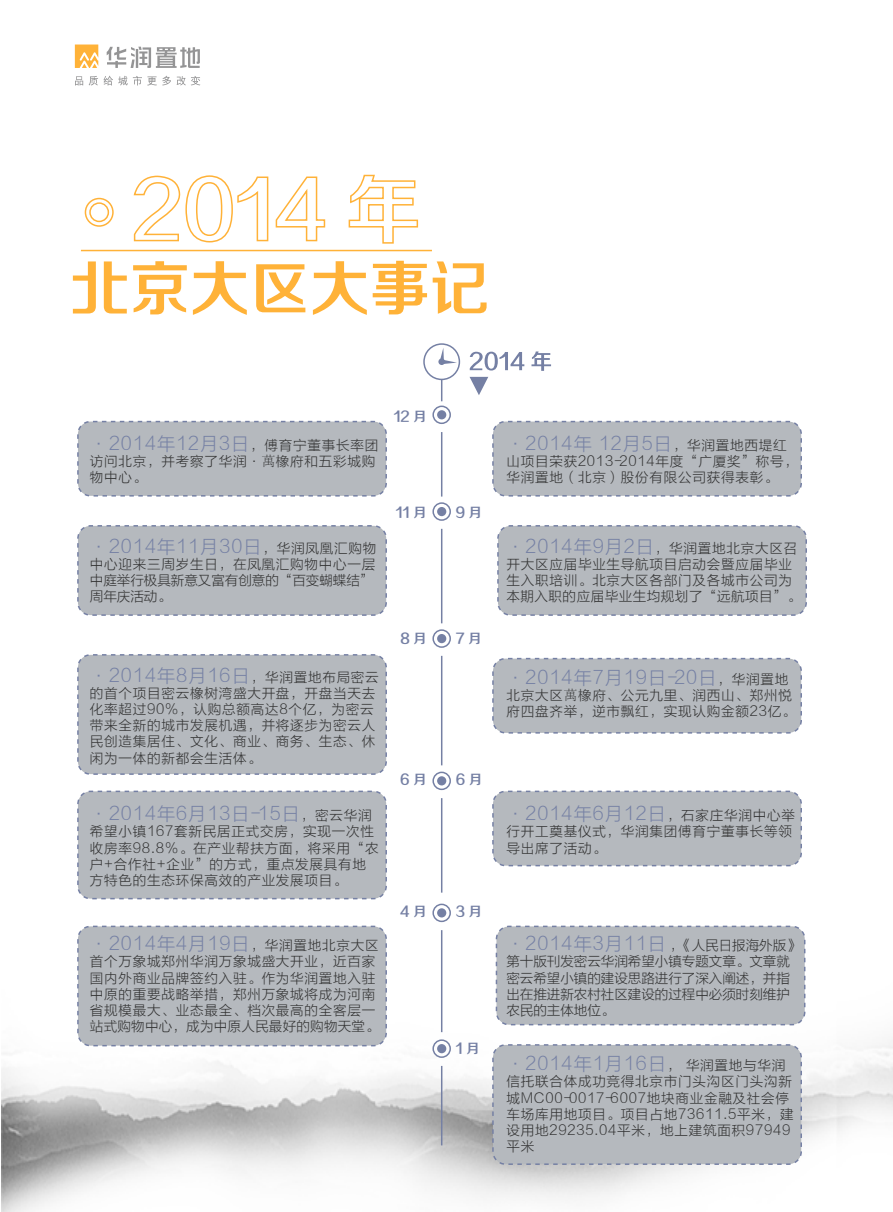
<style>
.page{position:relative;width:893px;height:1212px;background:#fff}
.page>*{position:absolute;margin:0;border:0;box-sizing:border-box;transform-origin:0 0}
.t1{font:60px "FZZZHONGJW GB1 0";color:#ffb238}
.t2{font:18px "FZLTXHJW GB1 0";letter-spacing:.06em;color:#7580a4}
.t3{font:13.5px/16.2px "FZLTXHJW GB1 0";letter-spacing:.06em;color:#303030}
.t4{font:13.5px/16.2px "FZLTXHJW GB1 0";color:#303030}
.t5{font:13.5px "FZZZHONGJW GB1 0";letter-spacing:.25em;color:#7580a4}
.s1{font-size:13.5px;color:#303030}
.s2{font-family:"Adobe Song Std";font-weight:300}
</style>
<div class="page">
<img style="left:2px;top:916px;width:891px;height:296px">
<div style="left:78px;top:422px;width:308px;height:74px;background:#b5b9be;border-radius:13px"></div>
<div style="left:77px;top:421px;width:310px;height:76px;border:2px dashed #7580a4;border-radius:13px"></div>
<div style="left:493px;top:422px;width:308px;height:74px;background:#b5b9be;border-radius:13px"></div>
<div style="left:492px;top:421px;width:310px;height:76px;border:2px dashed #7580a4;border-radius:13px"></div>
<div style="left:493px;top:659px;width:308px;height:74px;background:#b5b9be;border-radius:13px"></div>
<div style="left:492px;top:658px;width:310px;height:76px;border:2px dashed #7580a4;border-radius:13px"></div>
<div style="left:493px;top:791px;width:308px;height:75px;background:#b5b9be;border-radius:13px"></div>
<div style="left:492px;top:791px;width:310px;height:75px;border:2px dashed #7580a4;border-radius:13px"></div>
<div style="left:78px;top:791px;width:308px;height:108px;background:#b5b9be;border-radius:13px"></div>
<div style="left:77px;top:791px;width:310px;height:108px;border:2px dashed #7580a4;border-radius:13px"></div>
<div style="left:78px;top:526px;width:308px;height:89px;background:#b5b9be;border-radius:13px"></div>
<div style="left:77px;top:525px;width:310px;height:91px;border:2px dashed #7580a4;border-radius:13px"></div>
<div style="left:498px;top:526px;width:308px;height:89px;background:#b5b9be;border-radius:13px"></div>
<div style="left:497px;top:525px;width:310px;height:91px;border:2px dashed #7580a4;border-radius:13px"></div>
<div style="left:78px;top:655px;width:308px;height:119px;background:#b5b9be;border-radius:13px"></div>
<div style="left:77px;top:654px;width:310px;height:121px;border:2px dashed #7580a4;border-radius:13px"></div>
<div style="left:78px;top:926px;width:308px;height:119px;background:#b5b9be;border-radius:13px"></div>
<div style="left:77px;top:925px;width:310px;height:121px;border:2px dashed #7580a4;border-radius:13px"></div>
<div style="left:496px;top:926px;width:309px;height:99px;background:#b5b9be;border-radius:13px"></div>
<div style="left:496px;top:926px;width:309px;height:99px;border:2px dashed #7580a4;border-radius:13px"></div>
<div style="left:493px;top:1045px;width:308px;height:119px;background:#b5b9be;border-radius:13px"></div>
<div style="left:492px;top:1044px;width:310px;height:121px;border:2px dashed #7580a4;border-radius:13px"></div>
<svg style="left:133px;top:175px;width:136px;height:68px"></svg>
<svg style="left:275px;top:176px;width:51px;height:66px"></svg>
<svg style="left:348px;top:174px;width:71px;height:70px"></svg>
<div style="left:85px;top:198px;width:29px;height:29px;border:2px solid #ffb238;border-radius:50%"></div>
<div style="left:89px;top:202px;width:20px;height:20px;border:2px solid #ffb238;border-radius:50%"></div>
<hr style="left:81px;top:250px;width:351px;height:1px;background:#ffb238">
<hr style="left:441px;top:529px;width:1px;height:94px;background:#7580a4">
<div style="left:432px;top:502px;width:19px;height:19px;border:2px solid #7580a4;border-radius:50%"></div>
<div style="left:423px;top:343px;width:37px;height:37px;border:2px solid #7580a4;border-radius:50%"></div>
<div style="left:437px;top:507px;width:9px;height:9px;background:#7580a4;border-radius:50%"></div>
<hr style="left:441px;top:432px;width:1px;height:64px;background:#7580a4">
<svg style="left:441px;top:379px;width:1px;height:22px"></svg>
<div style="left:432px;top:405px;width:19px;height:19px;border:2px solid #7580a4;border-radius:50%"></div>
<div style="left:437px;top:410px;width:9px;height:9px;background:#7580a4;border-radius:50%"></div>
<hr style="left:441px;top:656px;width:1px;height:109px;background:#7580a4">
<div style="left:432px;top:629px;width:19px;height:19px;border:2px solid #7580a4;border-radius:50%"></div>
<div style="left:437px;top:634px;width:9px;height:9px;background:#7580a4;border-radius:50%"></div>
<hr style="left:441px;top:798px;width:1px;height:94px;background:#7580a4">
<div style="left:432px;top:771px;width:19px;height:19px;border:2px solid #7580a4;border-radius:50%"></div>
<div style="left:437px;top:776px;width:9px;height:9px;background:#7580a4;border-radius:50%"></div>
<hr style="left:441px;top:930px;width:1px;height:102px;background:#7580a4">
<div style="left:432px;top:903px;width:19px;height:19px;border:2px solid #7580a4;border-radius:50%"></div>
<div style="left:437px;top:908px;width:9px;height:9px;background:#7580a4;border-radius:50%"></div>
<hr style="left:441px;top:1066px;width:1px;height:79px;background:#7580a4">
<div style="left:432px;top:1039px;width:19px;height:19px;border:2px solid #7580a4;border-radius:50%"></div>
<div style="left:437px;top:1044px;width:9px;height:9px;background:#7580a4;border-radius:50%"></div>
<svg style="left:439px;top:348px;width:18px;height:16px"></svg>
<svg style="left:470px;top:352px;width:54px;height:18px"></svg>
<svg style="left:531px;top:351px;width:20px;height:20px"></svg>
<svg style="left:470px;top:377px;width:18px;height:18px"></svg>
<svg style="left:75px;top:76px;width:8px;height:10px"></svg>
<svg style="left:89px;top:76px;width:9px;height:9px"></svg>
<svg style="left:104px;top:76px;width:96px;height:10px"></svg>
<svg style="left:107px;top:47px;width:93px;height:21px"></svg>
<svg style="left:75px;top:45px;width:23px;height:23px"></svg>
<h1 class="t1" style="left:70px;top:256px;width:422px">北京大区大事记</h1>
<h2 class="t2" style="left:90px;top:433px;width:290px">·2014年12月3日<span class="s1">，傅育宁董事长率团</span></h2>
<p class="t3" style="left:90px;top:453px;width:287px">访问北京，并考察了华润·<span class="s2">萬</span>橡府和五彩城购物中心。</p>
<h2 class="t2" style="left:90px;top:536px;width:288px">·2014年11月30日<span class="s1">，华润凤凰汇购物</span></h2>
<p class="t4" style="left:90px;top:556px;width:287px">中心迎来三周岁生日，在凤凰汇购物中心一层中庭举行极具新意又富有创意的“百变蝴蝶结”周年庆活动。</p>
<h2 class="t2" style="left:90px;top:665px;width:290px">·2014年8月16日<span class="s1">，华润置地布局密云</span></h2>
<p class="t3" style="left:90px;top:685px;width:287px">的首个项目密云橡树湾盛大开盘，开盘当天去化率超过90%，认购总额高达8个亿，为密云带来全新的城市发展机遇，并将逐步为密云人民创造集居住、文化、商业、商务、生态、休闲为一体的新都会生活体。</p>
<h2 class="t2" style="left:90px;top:804px;width:283px">·2014年6月13日-15日<span class="s1">，密云华润</span></h2>
<p class="t3" style="left:90px;top:823px;width:290px">希望小镇167套新民居正式交房，实现一次性收房率98.8%。在产业帮扶方面，将采用“农户+合作社+企业”的方式，重点发展具有地方特色的生态环保高效的产业发展项目。</p>
<h2 class="t2" style="left:90px;top:934px;width:290px">·2014年4月19日<span class="s1">，华润置地北京大区</span></h2>
<p class="t3" style="left:90px;top:953px;width:290px">首个万象城郑州华润万象城盛大开业，近百家国内外商业品牌签约入驻。作为华润置地入驻中原的重要战略举措，郑州万象城将成为河南省规模最大、业态最全、档次最高的全客层一站式购物中心，成为中原人民最好的购物天堂。</p>
<p class="t5" style="left:394px;top:408px;width:34px">12 月</p>
<p class="t5" style="left:396px;top:504px;width:32px">11 月</p>
<p class="t5" style="left:456px;top:504px;width:28px">9月</p>
<p class="t5" style="left:400px;top:630px;width:28px">8月</p>
<p class="t5" style="left:456px;top:630px;width:27px">7月</p>
<p class="t5" style="left:400px;top:771px;width:28px">6月</p>
<p class="t5" style="left:456px;top:771px;width:28px">6月</p>
<p class="t5" style="left:400px;top:904px;width:28px">4月</p>
<p class="t5" style="left:456px;top:904px;width:28px">3月</p>
<p class="t5" style="left:456px;top:1041px;width:25px">1月</p>
<h2 class="t2" style="left:506px;top:433px;width:282px">·2014年 12月5日<span class="s1">，华润置地西堤红</span></h2>
<p class="t3" style="left:506px;top:453px;width:293px">山项目荣获2013-2014年度“广厦奖”称号，华润置地（北京）股份有限公司获得表彰。</p>
<h2 class="t2" style="left:506px;top:536px;width:292px">·2014年9月2日<span class="s1">，华润置地北京大区召</span></h2>
<p class="t3" style="left:506px;top:556px;width:296px">开大区应届毕业生导航项目启动会暨应届毕业生入职培训。北京大区各部门及各城市公司为本期入职的应届毕业生均规划了“远航项目”。</p>
<h2 class="t2" style="left:506px;top:667px;width:283px">·2014年7月19日-20日<span class="s1">，华润置地</span></h2>
<p class="t3" style="left:506px;top:687px;width:290px">北京大区<span class="s2">萬</span>橡府、公元九里、润西山、郑州悦府四盘齐举，逆市飘红，实现认购金额23亿。</p>
<h2 class="t2" style="left:506px;top:804px;width:290px">·2014年6月12日<span class="s1">，石家庄华润中心举</span></h2>
<p class="t3" style="left:506px;top:823px;width:287px">行开工奠基仪式，华润集团傅育宁董事长等领导出席了活动。</p>
<h2 class="t2" style="left:506px;top:934px;width:295px">·2014年3月11日<span class="s1">，《人民日报海外版》</span></h2>
<p class="t3" style="left:506px;top:953px;width:285px;text-align:justify">第十版刊发密云华润希望小镇专题文章。文章就密云希望小镇的建设思路进行了深入阐述，并指出在推进新农村社区建设的过程中必须时刻维护农民的主体地位。</p>
<h2 class="t2" style="left:506px;top:1054px;width:280px">·2014年1月16日<span class="s1">， 华润置地与华润</span></h2>
<p class="t3" style="left:506px;top:1073px;width:289px">信托联合体成功竞得北京市门头沟区门头沟新城MC00-0017-6007地块商业金融及社会停车场库用地项目。项目占地73611.5平米，建设用地29235.04平米，地上建筑面积97949平米</p>
</div>
